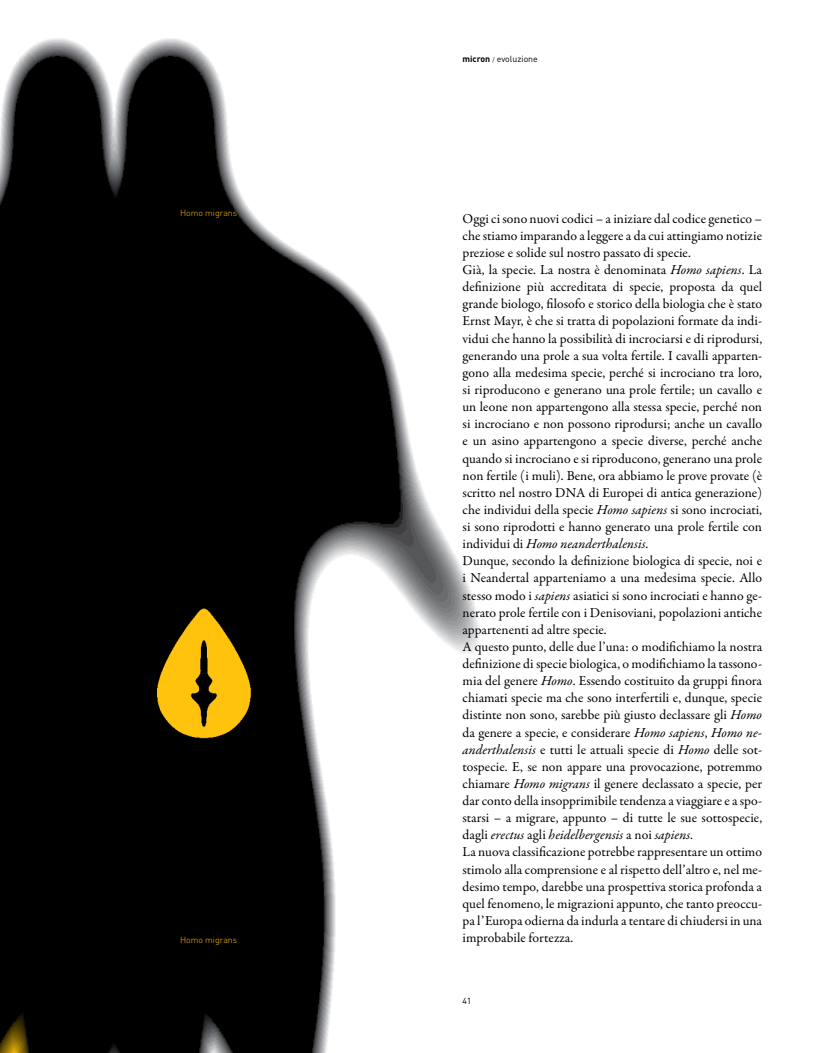
<style>
.page{position:relative;width:833px;height:1053px;background:#fff}
.page>*{position:absolute;margin:0;border:0;box-sizing:border-box;transform-origin:0 0}
.t1{font:13.75px/17.1px "Garamond Premr Pro";color:#000}
.t2{font:300 8.75px "DIN";color:#ffc20e}
.t3{font:8.75px "DIN";color:#000}
.s1{font-weight:700}
.s2{font-size:6.25px}
.s3{font-style:italic}
</style>
<div class="page">
<img style="left:292px;top:248px;width:187px;height:804px">
<img style="left:68px;top:38px;width:224px;height:1014px">
<img style="left:0;top:38px;width:68px;height:1014px">
<div style="left:146px;top:602px;width:113px;height:147px;background:#000"></div>
<img style="left:157px;top:608px;width:94px;height:131px">
<p class="t2" style="left:180px;top:208px;width:59px">Homo migrans</p>
<p class="t2" style="left:180px;top:934px;width:59px">Homo migrans</p>
<p class="t3" style="left:462px;top:54px;width:77px"><span class="s1">micron</span> <span class="s2">/</span> evoluzione</p>
<p class="t1" style="left:462px;top:210px;width:301px">Oggi ci sono nuovi codici – a iniziare dal codice genetico – che stiamo imparando a leggere a da cui attingiamo notizie preziose e solide sul nostro passato di specie.<br>Già, la specie. La nostra è denominata <span class="s3">Homo sapiens</span>. La definizione più accreditata di specie, proposta da quel grande biologo, filosofo e storico della biologia che è stato Ernst Mayr, è che si tratta di popolazioni formate da indi&shy;vidui che hanno la possibilità di incrociarsi e di riprodursi, generando una prole a sua volta fertile. I cavalli apparten&shy;gono alla medesima specie, perché si incrociano tra loro, si riproducono e generano una prole fertile; un cavallo e un leone non appartengono alla stessa specie, perché non si incrociano e non possono riprodursi; anche un cavallo e un asino appartengono a specie diverse, perché anche quando si incrociano e si riproducono, generano una prole non fertile (i muli). Bene, ora abbiamo le prove provate (è scritto nel nostro DNA di Europei di antica generazione) che individui della specie <span class="s3">Homo sapiens</span> si sono incrociati, si sono riprodotti e hanno generato una prole fertile con individui di <span class="s3">Homo neanderthalensis</span>.<br>Dunque, secondo la definizione biologica di specie, noi e i Neandertal apparteniamo a una medesima specie. Allo stesso modo i <span class="s3">sapiens</span> asiatici si sono incrociati e hanno ge&shy;nerato prole fertile con i Denisoviani, popolazioni antiche appartenenti ad altre specie.<br>A questo punto, delle due l’una: o modifichiamo la nostra definizione di specie biologica, o modifichiamo la tassono&shy;mia del genere <span class="s3">Homo</span>. Essendo costituito da gruppi finora chiamati specie ma che sono interfertili e, dunque, specie distinte non sono, sarebbe più giusto declassare gli <span class="s3">Homo </span>da genere a specie, e considerare <span class="s3">Homo sapiens</span>, <span class="s3">Homo ne&shy;anderthalensis</span> e tutti le attuali specie di <span class="s3">Homo</span> delle sot&shy;tospecie. E, se non appare una provocazione, potremmo chiamare <span class="s3">Homo migrans</span> il genere declassato a specie, per dar conto della insopprimibile tendenza a viaggiare e a spo&shy;starsi – a migrare, appunto – di tutte le sue sottospecie, dagli <span class="s3">erectus</span> agli <span class="s3">heidelbergensis</span> a noi <span class="s3">sapiens</span>.<br>La nuova classificazione potrebbe rappresentare un ottimo stimolo alla comprensione e al rispetto dell’altro e, nel me&shy;desimo tempo, darebbe una prospettiva storica profonda a quel fenomeno, le migrazioni appunto, che tanto preoccu&shy;pa l’Europa odierna da indurla a tentare di chiudersi in una improbabile fortezza.</p>
<p class="t3" style="left:462px;top:995px;width:10px">41</p>
</div>
